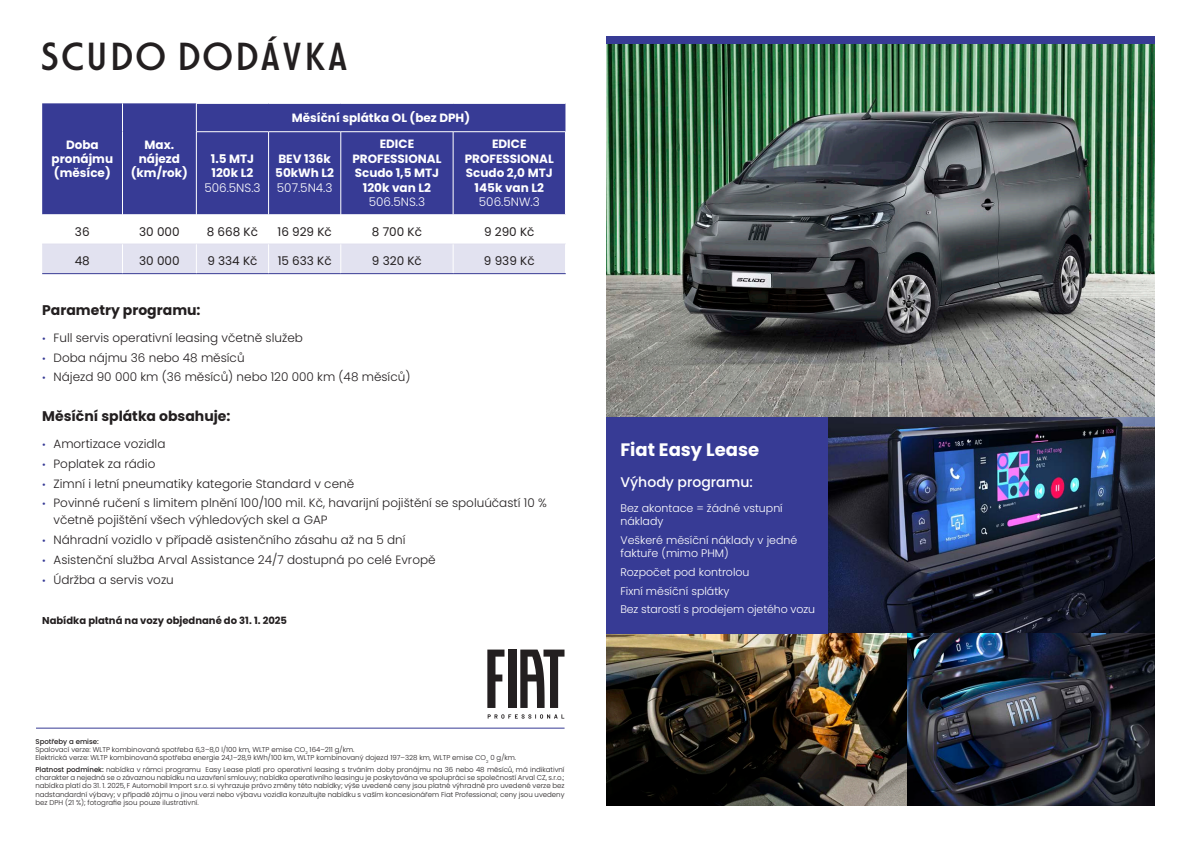
<style>
.page{position:relative;width:1191px;height:842px;background:#fff}
.page>*{position:absolute;margin:0;border:0;box-sizing:border-box;transform-origin:0 0}
.t1{font:42px "FIATADVERT01 A";color:#231f20}
.t2{font:700 18px "Poppins";color:#fff}
.t3{font:700 14px "Poppins";color:#231f20}
.t4{font:500 14px "Poppins";color:#fff}
.t5{font:300 12px/17px "Poppins";color:#231f20}
.t6{font:700 12px/14.4px "Poppins";color:#fff;text-align:center}
.t7{font:12px "Poppins";color:#231f20}
.t8{font:300 12px "Poppins";color:#fff}
.t9{font:300 11px/13.2px "Poppins";color:#fff}
.t10{font:700 10px "Poppins";color:#231f20}
.t11{font:300 7px/8.4px "Poppins";color:#231f20;text-align:justify}
.t12{font:500 7px "Poppins";color:#231f20}
.s1{font-size:10px;color:#373b95}
.s2{font-weight:500}
</style>
<div class="page">
<img style="left:606px;top:43px;width:548px;height:374px">
<img style="left:828px;top:417px;width:327px;height:216px">
<img style="left:606px;top:633px;width:549px;height:173px">
<div style="left:42px;top:103px;width:523px;height:111px;background:#373b95"></div>
<svg style="left:122px;top:103px;width:1px;height:29px"></svg>
<hr style="left:122px;top:132px;width:1px;height:82px;background:#fff">
<hr style="left:196px;top:132px;width:1px;height:82px;background:#fff">
<hr style="left:340px;top:132px;width:1px;height:82px;background:#fff">
<hr style="left:196px;top:103px;width:72px;height:1px;background:#fff">
<svg style="left:196px;top:104px;width:1px;height:27px"></svg>
<hr style="left:268px;top:103px;width:73px;height:1px;background:#fff">
<hr style="left:341px;top:103px;width:112px;height:1px;background:#fff">
<hr style="left:453px;top:103px;width:112px;height:1px;background:#fff">
<hr style="left:268px;top:132px;width:1px;height:82px;background:#fff">
<hr style="left:453px;top:132px;width:1px;height:82px;background:#fff">
<hr style="left:196px;top:131px;width:72px;height:1px;background:#fff">
<hr style="left:268px;top:131px;width:73px;height:1px;background:#fff">
<hr style="left:341px;top:131px;width:112px;height:1px;background:#fff">
<hr style="left:453px;top:131px;width:113px;height:1px;background:#fff">
<svg style="left:42px;top:214px;width:524px;height:59px"></svg>
<hr style="left:42px;top:273px;width:80px;height:1px;background:#373b95">
<hr style="left:122px;top:273px;width:74px;height:1px;background:#373b95">
<hr style="left:196px;top:273px;width:72px;height:1px;background:#373b95">
<hr style="left:268px;top:273px;width:73px;height:1px;background:#373b95">
<hr style="left:341px;top:273px;width:112px;height:1px;background:#373b95">
<hr style="left:453px;top:273px;width:113px;height:1px;background:#373b95">
<div style="left:606px;top:36px;width:549px;height:7px;background:#373b95"></div>
<hr style="left:36px;top:728px;width:528px;height:1px;background:#373b95">
<div style="left:606px;top:417px;width:222px;height:216px;background:#373b95"></div>
<div style="left:508px;top:649px;width:8px;height:59px;background:#231f20"></div>
<svg style="left:487px;top:649px;width:17px;height:59px"></svg>
<svg style="left:520px;top:649px;width:44px;height:59px"></svg>
<svg style="left:487px;top:714px;width:77px;height:5px"></svg>
<p class="t1" style="left:39px;top:36px;width:311px">SCUDO DODÁVKA</p>
<p class="t6" style="left:52px;top:137px;width:63px">Doba pronájmu (měsíce)</p>
<p class="t6" style="left:131px;top:137px;width:59px">Max. nájezd (km/rok)</p>
<p class="t6" style="left:211px;top:151px;width:45px">1.5 MTJ</p>
<p class="t6" style="left:212px;top:166px;width:43px">120k L2</p>
<p class="t8" style="left:204px;top:180px;width:58px">506.5NS.3</p>
<p class="t6" style="left:292px;top:110px;width:180px">Měsíční splátka OL (bez DPH)</p>
<p class="t6" style="left:275px;top:151px;width:60px;text-align:left">BEV 136k<br>50kWh L2</p>
<p class="t8" style="left:277px;top:180px;width:57px">507.5N4.3</p>
<p class="t6" style="left:352px;top:137px;width:91px">EDICE<br>PROFESSIONAL<br>Scudo 1,5 MTJ<br>120k van L2</p>
<p class="t8" style="left:369px;top:195px;width:58px">506.5NS.3</p>
<p class="t6" style="left:465px;top:137px;width:91px">EDICE<br>PROFESSIONAL<br>Scudo 2,0 MTJ<br>145k van L2</p>
<p class="t8" style="left:479px;top:195px;width:62px">506.5NW.3</p>
<p class="t7" style="left:75px;top:224px;width:16px">36</p>
<p class="t7" style="left:139px;top:224px;width:42px">30 000</p>
<p class="t7" style="left:207px;top:224px;width:53px">8 668 Kč</p>
<p class="t7" style="left:277px;top:224px;width:56px">16 929 Kč</p>
<p class="t7" style="left:372px;top:224px;width:52px">8 700 Kč</p>
<p class="t7" style="left:484px;top:224px;width:52px">9 290 Kč</p>
<p class="t7" style="left:75px;top:254px;width:17px">48</p>
<p class="t7" style="left:139px;top:254px;width:42px">30 000</p>
<p class="t7" style="left:207px;top:254px;width:52px">9 334 Kč</p>
<p class="t7" style="left:278px;top:254px;width:56px">15 633 Kč</p>
<p class="t7" style="left:372px;top:254px;width:51px">9 320 Kč</p>
<p class="t7" style="left:484px;top:254px;width:52px">9 939 Kč</p>
<p class="t3" style="left:42px;top:302px;width:160px">Parametry programu:</p>
<p class="t5" style="left:42px;top:329px;width:262px"><span class="s1">•</span> Full servis operativní leasing včetně služeb</p>
<p class="t5" style="left:42px;top:349px;width:204px"><span class="s1">•</span> Doba nájmu 36 nebo 48 měsíců</p>
<p class="t5" style="left:42px;top:369px;width:370px"><span class="s1">•</span> Nájezd 90 000 km (36 měsíců) nebo 120 000 km (48 měsíců)</p>
<p class="t3" style="left:42px;top:408px;width:190px">Měsíční splátka obsahuje:</p>
<p class="t5" style="left:42px;top:435px;width:125px"><span class="s1">•</span> Amortizace vozidla</p>
<p class="t5" style="left:42px;top:455px;width:115px"><span class="s1">•</span> Poplatek za rádio</p>
<p class="t5" style="left:42px;top:475px;width:313px"><span class="s1">•</span> Zimní i letní pneumatiky kategorie Standard v ceně</p>
<p class="t5" style="left:54px;top:495px;width:495px;text-indent:-11px"><span class="s1">•</span> Povinné ručení s limitem plnění 100/100 mil. Kč, havarijní pojištění se spoluúčastí 10 % včetně pojištění všech výhledových skel a GAP</p>
<p class="t5" style="left:42px;top:532px;width:365px"><span class="s1">•</span> Náhradní vozidlo v případě asistenčního zásahu až na 5 dní</p>
<p class="t5" style="left:42px;top:551px;width:395px"><span class="s1">•</span> Asistenční služba Arval Assistance 24/7 dostupná po celé Evropě</p>
<p class="t5" style="left:42px;top:571px;width:133px"><span class="s1">•</span> Údržba a servis vozu</p>
<p class="t10" style="left:42px;top:614px;width:246px">Nabídka platná na vozy objednané do 31. 1. 2025</p>
<p class="t12" style="left:35px;top:737px;width:65px">Spotřeby a emise:</p>
<p class="t11" style="left:35px;top:745px;width:320px">Spalovací verze: WLTP kombinovaná spotřeba 6,3–8,0 l/100 km, WLTP emise CO<sub>2</sub> 164–211 g/km.</p>
<p class="t11" style="left:35px;top:754px;width:482px">Elektrická verze: WLTP kombinovaná spotřeba energie 24,1–28,9 kWh/100 km, WLTP kombinovaný dojezd 197–328 km, WLTP emise CO<sub>2</sub> 0 g/km.</p>
<p class="t11" style="left:35px;top:765px;width:530px"><span class="s2">Platnost podmínek:</span> nabídka v rámci programu Easy Lease platí pro operativní leasing s trváním doby pronájmu na 36 nebo 48 měsíců, má indikativní charakter a nejedná se o závaznou nabídku na uzavření smlouvy; nabídka operativního leasingu je poskytována ve spolupráci se společností Arval CZ, s.r.o.; nabídka platí do 31. 1. 2025, F Automobil Import s.r.o. si vyhrazuje právo změny této nabídky; výše uvedené ceny jsou platné výhradně pro uvedené verze bez nadstandardní výbavy; v případě zájmu o jinou verzi nebo výbavu vozidla konzultujte nabídku s vaším koncesionářem Fiat Professional; ceny jsou uvedeny bez DPH (21 %); fotografie jsou pouze ilustrativní.</p>
<p class="t2" style="left:620px;top:439px;width:140px">Fiat Easy Lease</p>
<p class="t4" style="left:620px;top:474px;width:134px">Výhody programu:</p>
<p class="t9" style="left:620px;top:501px;width:164px">Bez akontace = žádné vstupní náklady</p>
<p class="t9" style="left:620px;top:533px;width:178px">Veškeré měsíční náklady v jedné faktuře (mimo PHM)</p>
<p class="t9" style="left:620px;top:565px;width:131px">Rozpočet pod kontrolou</p>
<p class="t9" style="left:620px;top:584px;width:111px">Fixní měsíční splátky</p>
<p class="t9" style="left:620px;top:603px;width:196px">Bez starostí s prodejem ojetého vozu</p>
</div>
